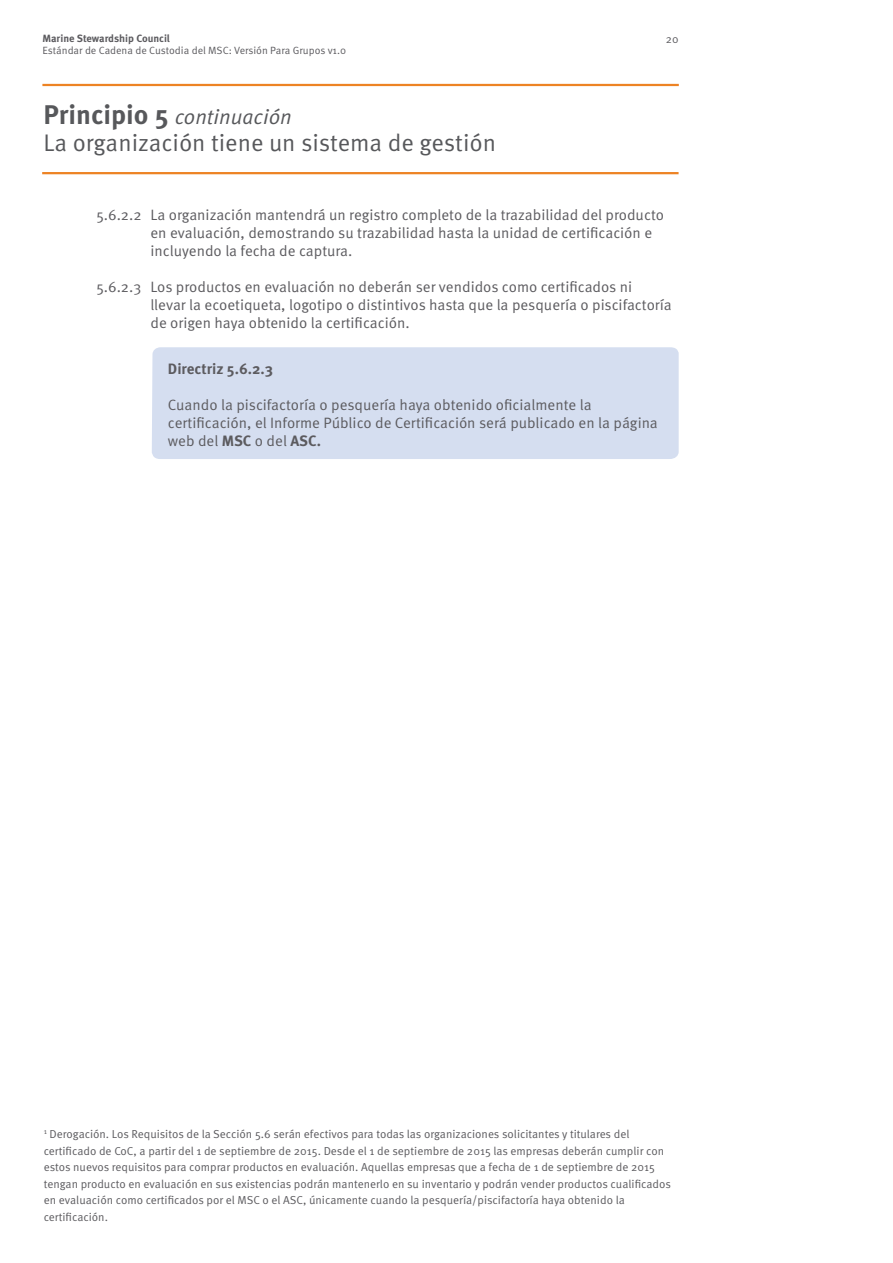
<style>
.page{position:relative;width:893px;height:1263px;background:#fff}
.page>*{position:absolute;margin:0;border:0;box-sizing:border-box;transform-origin:0 0}
.t1{font:24px "Meta Pro";color:#57585b}
.t2{font:italic 21px "Meta Pro";color:#57585b}
.t3{font:15px/18px "Meta Pro";color:#5c5b5f}
.t4{font:700 15px "Meta Pro";color:#5c5b5f}
.t5{font:11.55px/16.5px "Meta Pro";color:#5c5b5f}
.t6{font:11.25px "Meta Pro";color:#5c5b5f}
.t7{font:10.5px "Meta Pro";color:#5c5b5f}
.t8{font:700 10.5px "Meta Pro";color:#5c5b5f}
.s1{font-weight:700;font-style:normal;font-size:27px}
.s2{font-weight:700}
</style>
<div class="page">
<div style="left:152px;top:347px;width:527px;height:112px;background:#d5def0"></div>
<hr style="left:42px;top:172px;width:637px;height:2px;background:#ed8324">
<hr style="left:42px;top:84px;width:637px;height:2px;background:#ed8324">
<p class="t8" style="left:43px;top:32px;width:129px">Marine Stewardship Council</p>
<p class="t6" style="left:666px;top:31px;width:14px">20</p>
<p class="t7" style="left:43px;top:44px;width:305px">Estándar de Cadena de Custodia del MSC: Versión Para Grupos v1.0</p>
<h2 class="t2" style="left:43px;top:103px;width:250px"><span class="s1">Principio 5</span> continuación</h2>
<h1 class="t1" style="left:43px;top:127px;width:454px">La organización tiene un sistema de gestión</h1>
<p class="t3" style="left:150px;top:206px;width:515px;text-indent:-54px">5.6.2.2 La organización mantendrá un registro completo de la trazabilidad del producto en evaluación, demostrando su trazabilidad hasta la unidad de certificación e incluyendo la fecha de captura.</p>
<p class="t3" style="left:150px;top:278px;width:523px;text-indent:-54px">5.6.2.3 Los productos en evaluación no deberán ser vendidos como certificados ni<br>llevar la ecoetiqueta, logotipo o distintivos hasta que la pesquería o piscifactoría de origen haya obtenido la certificación.</p>
<p class="t4" style="left:168px;top:359px;width:107px">Directriz 5.6.2.3</p>
<p class="t3" style="left:168px;top:396px;width:491px">Cuando la piscifactoría o pesquería haya obtenido oficialmente la certificación, el Informe Público de Certificación será publicado en la página web del <span class="s2">MSC</span> o del <span class="s2">ASC.</span></p>
<p class="t5" style="left:44px;top:1126px;width:629px"><sup>1</sup> Derogación. Los Requisitos de la Sección 5.6 serán efectivos para todas las organizaciones solicitantes y titulares del certificado de CoC, a partir del 1 de septiembre de 2015. Desde el 1 de septiembre de 2015 las empresas deberán cumplir con estos nuevos requisitos para comprar productos en evaluación. Aquellas empresas que a fecha de 1 de septiembre de 2015 tengan producto en evaluación en sus existencias podrán mantenerlo en su inventario y podrán vender productos cualificados en evaluación como certificados por el MSC o el ASC, únicamente cuando la pesquería/piscifactoría haya obtenido la certificación.</p>
</div>
